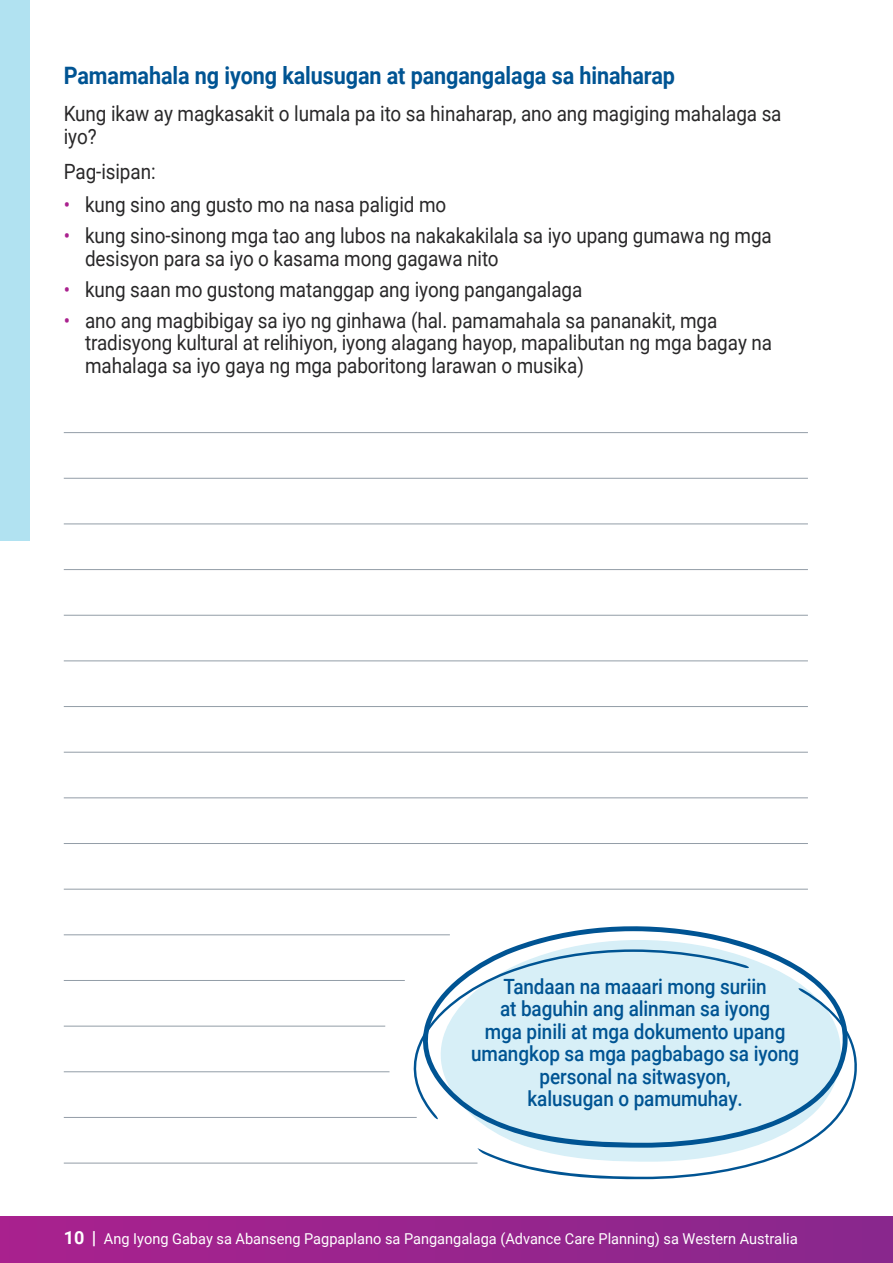
<style>
.page{position:relative;width:893px;height:1263px;background:#fff}
.page>*{position:absolute;margin:0;border:0;box-sizing:border-box;transform-origin:0 0}
.t1{font:700 24px "Roboto";letter-spacing:-.005em;color:#005493;scale:.9 1}
.t2{font:21px/22.5px "Roboto";letter-spacing:-.005em;color:#292829;scale:.9 1}
.t3{font:500 21px/22.5px "Roboto";letter-spacing:-.005em;color:#005493;text-align:center;scale:.9 1}
.t4{font:15px "Roboto";color:#fff}
.s1{color:#aa218e}
.s2{font-weight:700;font-size:18px}
</style>
<div class="page">
<div style="left:0;top:1216px;width:893px;height:47px;background:linear-gradient(to right,#a9218e,#88288d)"></div>
<hr style="left:64px;top:432px;width:744px;height:1px;background:#939da7">
<hr style="left:64px;top:478px;width:744px;height:1px;background:#939da7">
<hr style="left:64px;top:523px;width:744px;height:1px;background:#939da7">
<hr style="left:64px;top:569px;width:744px;height:1px;background:#939da7">
<hr style="left:64px;top:615px;width:744px;height:1px;background:#939da7">
<hr style="left:64px;top:660px;width:744px;height:1px;background:#939da7">
<hr style="left:64px;top:706px;width:744px;height:1px;background:#939da7">
<hr style="left:64px;top:752px;width:744px;height:1px;background:#939da7">
<hr style="left:64px;top:797px;width:744px;height:1px;background:#939da7">
<hr style="left:64px;top:843px;width:744px;height:1px;background:#939da7">
<hr style="left:64px;top:889px;width:744px;height:1px;background:#939da7">
<hr style="left:64px;top:934px;width:386px;height:1px;background:#939da7">
<hr style="left:64px;top:980px;width:341px;height:1px;background:#939da7">
<hr style="left:64px;top:1026px;width:321px;height:1px;background:#939da7">
<hr style="left:64px;top:1071px;width:325px;height:1px;background:#939da7">
<hr style="left:64px;top:1117px;width:353px;height:1px;background:#939da7">
<hr style="left:64px;top:1163px;width:413px;height:1px;background:#939da7">
<div style="left:0;top:0;width:30px;height:540px;background:#b1e2f1"></div>
<svg style="left:420px;top:926px;width:406px;height:194px"></svg>
<svg style="left:413px;top:949px;width:336px;height:170px;fill:#d7eff7"></svg>
<svg style="left:477px;top:988px;width:380px;height:191px;fill:#d7eff7"></svg>
<p class="t1" style="left:64px;top:59px;width:681px">Pamamahala ng iyong kalusugan at pangangalaga sa hinaharap</p>
<p class="t2" style="left:64px;top:102px;width:799px">Kung ikaw ay magkasakit o lumala pa ito sa hinaharap, ano ang magiging mahalaga sa iyo?</p>
<p class="t2" style="left:64px;top:159px;width:104px">Pag-isipan:</p>
<p class="t2" style="left:64px;top:193px;width:426px"><span class="s1">•</span> kung sino ang gusto mo na nasa paligid mo</p>
<p class="t2" style="left:85px;top:224px;width:765px;text-indent:-21px"><span class="s1">•</span> kung sino-sinong mga tao ang lubos na nakakakilala sa iyo upang gumawa ng mga desisyon para sa iyo o kasama mong gagawa nito</p>
<p class="t2" style="left:64px;top:277px;width:578px"><span class="s1">•</span> kung saan mo gustong matanggap ang iyong pangangalaga</p>
<p class="t2" style="left:85px;top:308px;width:765px;text-indent:-21px"><span class="s1">•</span> ano ang magbibigay sa iyo ng ginhawa (hal. pamamahala sa pananakit, mga tradisyong kultural at relihiyon, iyong alagang hayop, mapalibutan ng mga bagay na mahalaga sa iyo gaya ng mga paboritong larawan o musika)</p>
<p class="t3" style="left:471px;top:974px;width:366px">Tandaan na maaari mong suriin<br>at baguhin ang alinman sa iyong<br>mga pinili at mga dokumento upang umangkop sa mga pagbabago sa iyong personal na sitwasyon,<br>kalusugan o pamumuhay.</p>
<p class="t4" style="left:64px;top:1228px;width:736px"><span class="s2">10 |</span> Ang Iyong Gabay sa Abanseng Pagpaplano sa Pangangalaga (Advance Care Planning) sa Western Australia</p>
</div>
